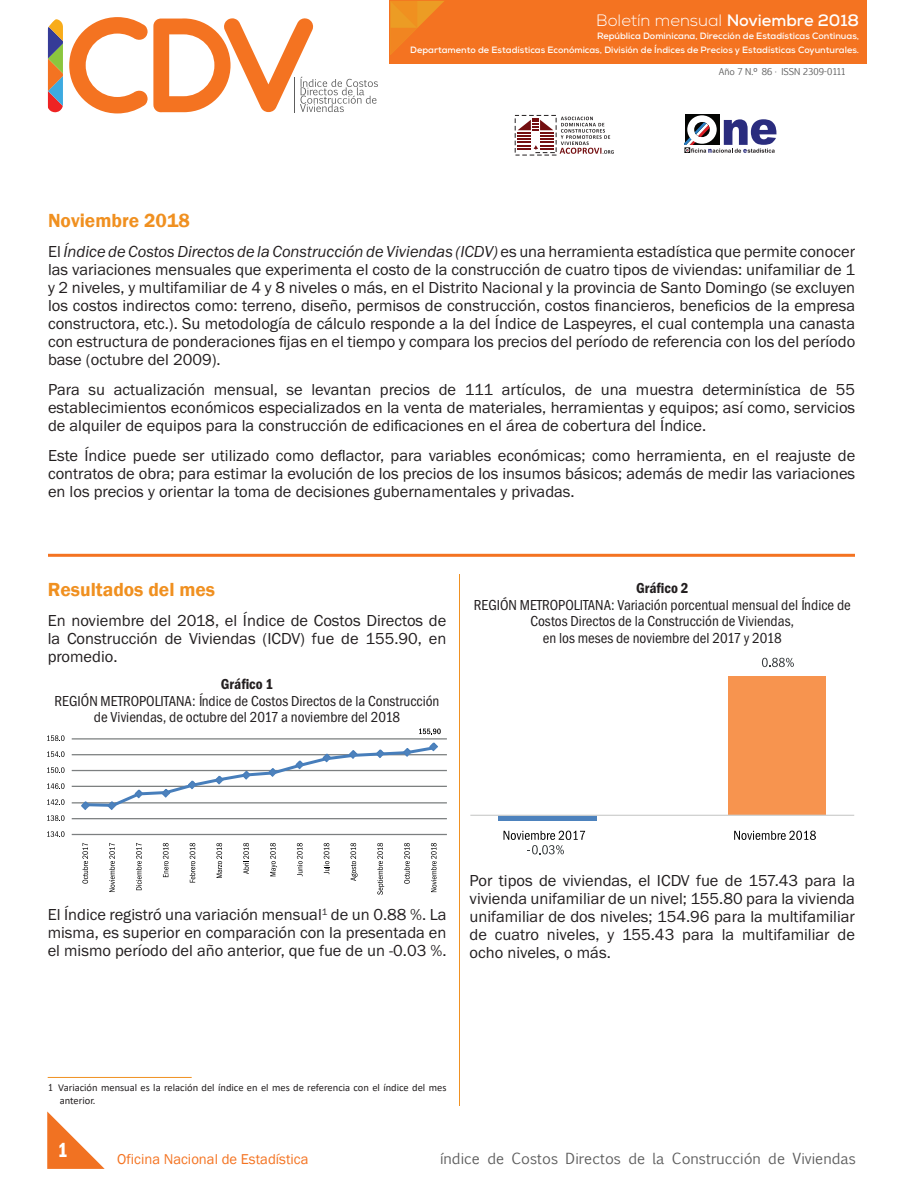
<style>
.page{position:relative;width:918px;height:1188px;background:#fff}
.page>*{position:absolute;margin:0;border:0;box-sizing:border-box;transform-origin:0 0}
.t1{font:21px "ITC Franklin Gothic Std Dm Cp";color:#fff}
.t2{font:600 19.5px "Franklin Gothic";color:#f09020}
.t3{font:16.5px/18px "Franklin Got Itc TOT Boo";color:#231f20;text-align:justify}
.t4{font:16.5px "Franklin Got Itc TOT Boo Ita";color:#231f20}
.t5{font:300 16.5px "Nexa";color:#fff}
.t6{font:15px/16.5px "Franklin Got Itc TOT Boo Con";color:#231f20;text-align:center}
.t7{font:15px "Franklin Got Itc TOT Dem Con";color:#231f20}
.t8{font:14.7px "Euphemia CAS";color:#5d5d5d}
.t9{font:14.7px "Franklin Gothic";color:#f47321}
.t10{font:10.5px/13.5px "Calibri";color:#231f20}
.t11{font:700 9.15px/13.5px "Nexa";color:#fff;text-align:right}
.t12{font:9px "Euphemia CAS";color:#5d5d5d}
.s1{font-weight:700}
.s2{font-family:"Franklin Got Itc TOT Boo"}
.s3{font-family:"Franklin Got Itc TOT Boo Con"}
</style>
<div class="page">
<svg style="left:47px;top:1112px;width:58px;height:57px"></svg>
<div style="left:390px;top:0;width:477px;height:63px;background:#f47321"></div>
<svg style="left:390px;top:1px;width:54px;height:54px"></svg>
<svg style="left:48px;top:19px;width:15px;height:93px"></svg>
<svg style="left:69px;top:17px;width:309px;height:96px"></svg>
<div style="left:685px;top:114px;width:34px;height:31px;background:#040503"></div>
<svg style="left:687px;top:115px;width:30px;height:29px"></svg>
<svg style="left:685px;top:119px;width:91px;height:34px"></svg>
<svg style="left:515px;top:115px;width:99px;height:41px"></svg>
<hr style="left:72px;top:818px;width:375px;height:1px;background:#7c7f80">
<hr style="left:72px;top:802px;width:375px;height:1px;background:#7c7f80">
<hr style="left:72px;top:786px;width:375px;height:1px;background:#7c7f80">
<hr style="left:72px;top:770px;width:375px;height:1px;background:#7c7f80">
<hr style="left:72px;top:754px;width:375px;height:1px;background:#7c7f80">
<hr style="left:72px;top:738px;width:375px;height:2px;background:#7c7f80">
<hr style="left:72px;top:834px;width:375px;height:1px;background:#7c7f80">
<svg style="left:80px;top:742px;width:360px;height:68px"></svg>
<svg style="left:419px;top:729px;width:22px;height:5px"></svg>
<svg style="left:47px;top:831px;width:18px;height:6px"></svg>
<svg style="left:47px;top:815px;width:18px;height:6px"></svg>
<svg style="left:47px;top:799px;width:18px;height:6px"></svg>
<svg style="left:47px;top:783px;width:18px;height:6px"></svg>
<svg style="left:47px;top:767px;width:18px;height:6px"></svg>
<svg style="left:47px;top:751px;width:18px;height:6px"></svg>
<svg style="left:47px;top:735px;width:18px;height:6px"></svg>
<svg style="left:82px;top:843px;width:6px;height:41px"></svg>
<svg style="left:109px;top:843px;width:6px;height:49px"></svg>
<svg style="left:136px;top:843px;width:6px;height:47px"></svg>
<svg style="left:163px;top:843px;width:6px;height:34px"></svg>
<svg style="left:190px;top:843px;width:5px;height:40px"></svg>
<svg style="left:216px;top:843px;width:6px;height:35px"></svg>
<svg style="left:243px;top:843px;width:6px;height:31px"></svg>
<svg style="left:270px;top:843px;width:7px;height:33px"></svg>
<svg style="left:297px;top:843px;width:6px;height:33px"></svg>
<svg style="left:324px;top:843px;width:5px;height:31px"></svg>
<svg style="left:350px;top:843px;width:8px;height:38px"></svg>
<svg style="left:377px;top:843px;width:7px;height:52px"></svg>
<svg style="left:404px;top:843px;width:6px;height:41px"></svg>
<svg style="left:431px;top:843px;width:6px;height:49px"></svg>
<hr style="left:48px;top:1077px;width:144px;height:1px;background:#f09020">
<div style="left:728px;top:676px;width:98px;height:139px;background:#f7944f"></div>
<div style="left:498px;top:815px;width:99px;height:5px;background:#4d82bd"></div>
<hr style="left:470px;top:815px;width:384px;height:1px;background:#cfd0cf">
<svg style="left:762px;top:658px;width:32px;height:9px"></svg>
<svg style="left:504px;top:831px;width:81px;height:23px"></svg>
<svg style="left:734px;top:831px;width:82px;height:9px"></svg>
<hr style="left:48px;top:554px;width:807px;height:3px;background:#f47321">
<hr style="left:459px;top:574px;width:1px;height:532px;background:#f09122">
<p class="t5" style="left:596px;top:10px;width:264px">Boletín mensual <span class="s1">Noviembre 2018</span></p>
<p class="t11" style="left:410px;top:29px;width:450px">República Dominicana, Dirección de Estadísticas Continuas,<br>Departamento de Estadísticas Económicas, División de Índices de Precios y Estadísticas Coyunturales.</p>
<p class="t12" style="left:719px;top:65px;width:129px">Año 7 N.º 86 · ISSN 2309-0111</p>
<p class="t2" style="left:48px;top:208px;width:143px">Noviembre 2018</p>
<p class="t4" style="left:48px;top:242px;width:809px"><span class="s2">El</span> Índice de Costos Directos de la Construcción de Viviendas (ICDV) <span class="s2">es una herramienta estadística que permite conocer</span></p>
<p class="t3" style="left:48px;top:260px;width:809px">las variaciones mensuales que experimenta el costo de la construcción de cuatro tipos de viviendas: unifamiliar de 1 y 2 niveles, y multifamiliar de 4 y 8 niveles o más, en el Distrito Nacional y la provincia de Santo Domingo (se excluyen los costos indirectos como: terreno, diseño, permisos de construcción, costos financieros, beneficios de la empresa constructora, etc.). Su metodología de cálculo responde a la del Índice de Laspeyres, el cual contempla una canasta con estructura de ponderaciones fijas en el tiempo y compara los precios del período de referencia con los del período base (octubre del 2009).</p>
<p class="t3" style="left:48px;top:380px;width:809px">Para su actualización mensual, se levantan precios de 111 artículos, de una muestra determinística de 55 establecimientos económicos especializados en la venta de materiales, herramientas y equipos; así como, servicios de alquiler de equipos para la construcción de edificaciones en el área de cobertura del Índice.</p>
<p class="t3" style="left:48px;top:446px;width:809px">Este Índice puede ser utilizado como deflactor, para variables económicas; como herramienta, en el reajuste de contratos de obra; para estimar la evolución de los precios de los insumos básicos; además de medir las variaciones en los precios y orientar la toma de decisiones gubernamentales y privadas.</p>
<p class="t2" style="left:48px;top:578px;width:169px">Resultados del mes</p>
<p class="t3" style="left:48px;top:612px;width:400px">En noviembre del 2018, el Índice de Costos Directos de la Construcción de Viviendas (ICDV) fue de 155.90, en promedio.</p>
<p class="t7" style="left:221px;top:676px;width:54px">Gráfico 1</p>
<p class="t6" style="left:55px;top:693px;width:386px">REGIÓN METROPOLITANA: Índice de Costos Directos de la Construcción de Viviendas, de octubre del 2017 a noviembre del 2018</p>
<p class="t7" style="left:636px;top:580px;width:54px">Gráfico 2</p>
<p class="t6" style="left:474px;top:597px;width:379px">REGIÓN METROPOLITANA: Variación porcentual mensual del Índice de<br>Costos Directos de la Construcción de Viviendas,<br>en los meses de noviembre del 2017 y 2018</p>
<p class="t3" style="left:48px;top:906px;width:400px">El Índice registró una variación mensual<sup>1</sup> de un 0.88 %. La misma, es superior en comparación con la presentada en el mismo período del año anterior, que fue de un -0.03 %.</p>
<p class="t3" style="left:470px;top:871px;width:387px">Por tipos de viviendas, el ICDV fue de 157.43 para la vivienda unifamiliar de un nivel; 155.80 para la vivienda unifamiliar de dos niveles; 154.96 para la multifamiliar de cuatro niveles, y 155.43 para la multifamiliar de ocho niveles, o más.</p>
<p class="t10" style="left:60px;top:1080px;width:388px;text-indent:-12px"><span class="s3">1</span> Variación mensual es la relación del índice en el mes de referencia con el índice del mes anterior.</p>
<p class="t1" style="left:58px;top:1139px;width:10px">1</p>
<p class="t9" style="left:117px;top:1150px;width:193px">Oficina Nacional de Estadística</p>
<p class="t8" style="left:440px;top:1148px;width:417px">índice de Costos Directos de la Construcción de Viviendas</p>
</div>
